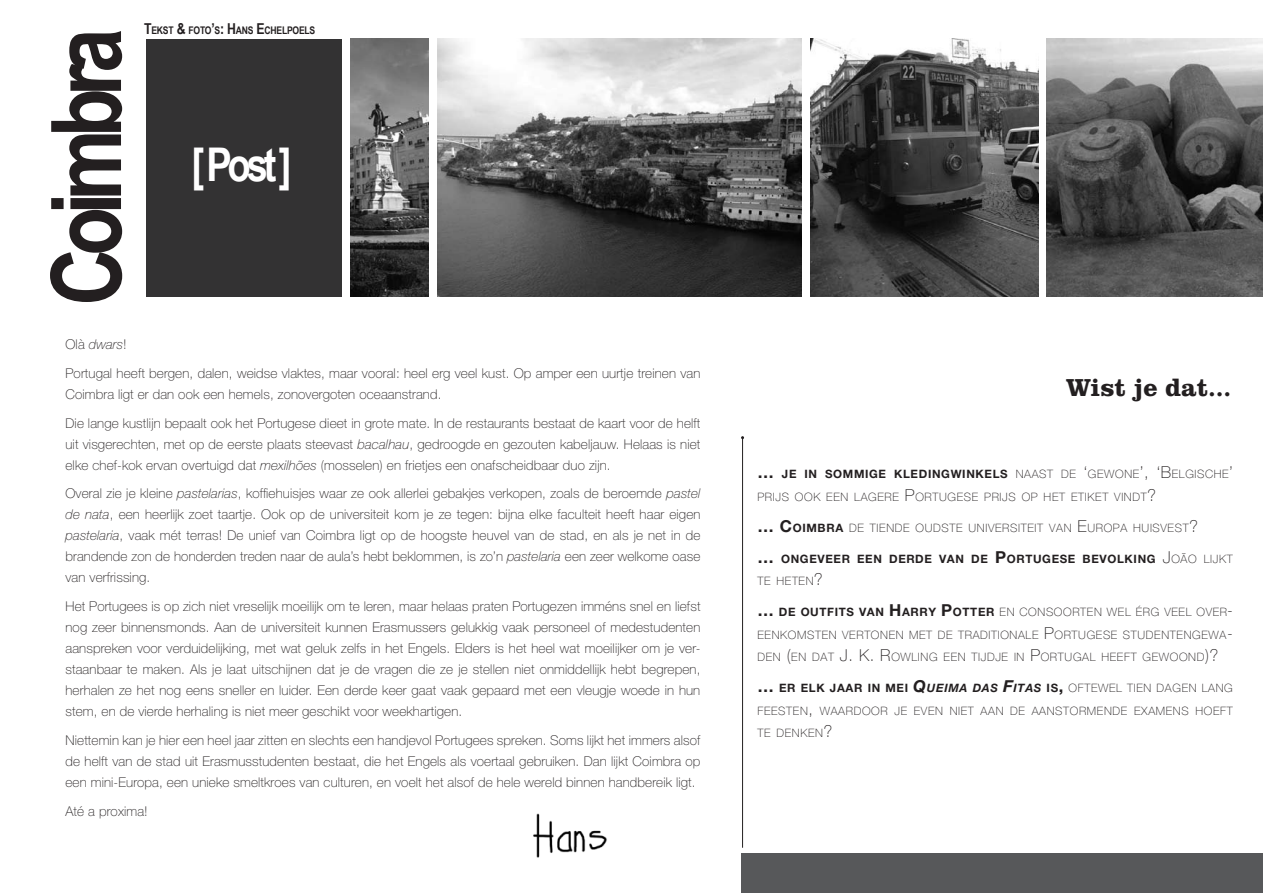
<style>
.page{position:relative;width:1263px;height:893px;background:#fff}
.page>*{position:absolute;margin:0;border:0;box-sizing:border-box;transform-origin:0 0}
.t1{font:700 97.5px "Arial Narrow";letter-spacing:-.08em;color:#231f20}
.t2{font:700 46.5px "Arial Narrow";color:#fff}
.t3{font:700 25.5px "Clarendon LT Std";color:#231f20}
.t4{font:100 13.5px/21px "Helvetica Neue LT Std";letter-spacing:.01em;color:#231f20}
.t5{font:100 11.55px/22.5px "Helvetica Neue LT Std";letter-spacing:.055em;color:#231f20;text-align:justify}
.t6{font:700 11.55px/22.5px "Helvetica Neue LT Std";letter-spacing:.055em;color:#231f20}
.t7{font:700 10.5px "Arial Narrow";letter-spacing:-.02em;color:#231f20}
.s1{font-size:15px}
.s2{font-style:italic}
.s3{font-weight:700;font-size:16.5px}
.s4{font-weight:700}
.s5{font-size:16.5px}
.s6{font-weight:100;font-size:16.5px}
.s7{font-weight:100}
.s8{font-weight:700;font-style:italic;font-size:16.5px}
.s9{font-weight:700;font-style:italic}
</style>
<div class="page">
<div style="left:146px;top:39px;width:195px;height:258px;background:#333233"></div>
<img style="left:350px;top:38px;width:78px;height:258px">
<img style="left:437px;top:38px;width:364px;height:259px">
<img style="left:1046px;top:38px;width:217px;height:258px">
<img style="left:811px;top:38px;width:228px;height:258px">
<div style="left:741px;top:853px;width:522px;height:40px;background:#57585a"></div>
<hr style="left:742px;top:438px;width:1px;height:410px;background:#231f20">
<img style="left:533px;top:813px;width:74px;height:45px">
<h1 class="t1" style="left:13px;top:306px;width:279px;rotate:-90deg">Coimbra</h1>
<p class="t7" style="left:144px;top:23px;width:173px"><span class="s1">T</span>EKST <span class="s1">&amp;</span> FOTO<span class="s1">’</span>S<span class="s1">: H</span>ANS <span class="s1">E</span>CHELPOELS</p>
<h2 class="t2" style="left:191px;top:129px;width:101px">[ Post ]</h2>
<p class="t4" style="left:66px;top:330px;width:636px;line-height:28.8px">Olà <span class="s2">dwars</span>!<br>Portugal heeft bergen, dalen, weidse vlaktes, maar vooral: heel erg veel kust. Op amper een uurtje treinen van</p>
<p class="t4" style="left:66px;top:380px;width:636px;line-height:28.8px">Coimbra ligt er dan ook een hemels, zonovergoten oceaanstrand.<br>Die lange kustlijn bepaalt ook het Portugese dieet in grote mate. In de restaurants bestaat de kaart voor de helft</p>
<p class="t4" style="left:66px;top:433px;width:636px">uit visgerechten, met op de eerste plaats steevast <span class="s2">bacalhau</span>, gedroogde en gezouten kabeljauw. Helaas is niet elke chef-kok ervan overtuigd dat <span class="s2">mexilhões</span> (mosselen) en frietjes een onafscheidbaar duo zijn.</p>
<p class="t4" style="left:66px;top:483px;width:636px;text-align:justify">Overal zie je kleine <span class="s2">pastelarias</span>, koffiehuisjes waar ze ook allerlei gebakjes verkopen, zoals de beroemde <span class="s2">pastel de nata</span>, een heerlijk zoet taartje. Ook op de universiteit kom je ze tegen: bijna elke faculteit heeft haar eigen <span class="s2">pastelaria</span>, vaak mét terras! De unief van Coimbra ligt op de hoogste heuvel van de stad, en als je net in de brandende zon de honderden treden naar de aula’s hebt beklommen, is zo’n <span class="s2">pastelaria</span> een zeer welkome oase van verfrissing.</p>
<p class="t4" style="left:66px;top:596px;width:636px;text-align:justify">Het Portugees is op zich niet vreselijk moeilijk om te leren, maar helaas praten Portugezen imméns snel en liefst nog zeer binnensmonds. Aan de universiteit kunnen Erasmussers gelukkig vaak personeel of medestudenten aanspreken voor verduidelijking, met wat geluk zelfs in het Engels. Elders is het heel wat moeilijker om je ver&shy;staanbaar te maken. Als je laat uitschijnen dat je de vragen die ze je stellen niet onmiddellijk hebt begrepen, herhalen ze het nog eens sneller en luider. Een derde keer gaat vaak gepaard met een vleugje woede in hun stem, en de vierde herhaling is niet meer geschikt voor weekhartigen.</p>
<p class="t4" style="left:66px;top:730px;width:636px;text-align:justify">Niettemin kan je hier een heel jaar zitten en slechts een handjevol Portugees spreken. Soms lijkt het immers alsof de helft van de stad uit Erasmusstudenten bestaat, die het Engels als voertaal gebruiken. Dan lijkt Coimbra op een mini-Europa, een unieke smeltkroes van culturen, en voelt het alsof de hele wereld binnen handbereik ligt.</p>
<p class="t4" style="left:66px;top:800px;width:84px">Até a proxima!</p>
<h3 class="t3" style="left:1066px;top:372px;width:167px">Wist je dat...</h3>
<p class="t5" style="left:757px;top:463px;width:477px"><span class="s3">…</span> <span class="s4">JE IN SOMMIGE KLEDINGWINKELS</span> NAAST DE <span class="s5">‘</span>GEWONE<span class="s5">’, ‘B</span>ELGISCHE<span class="s5">’<br></span>PRIJS OOK EEN LAGERE <span class="s5">P</span>ORTUGESE PRIJS OP HET ETIKET VINDT<span class="s5">?</span></p>
<p class="t5" style="left:757px;top:516px;width:442px"><span class="s3">… C</span><span class="s4">OIMBRA</span> DE TIENDE OUDSTE UNIVERSITEIT VAN <span class="s5">E</span>UROPA HUISVEST<span class="s5">?</span></p>
<p class="t6" style="left:757px;top:547px;width:477px"><span class="s5">…</span> ONGEVEER EEN DERDE VAN DE <span class="s5">P</span>ORTUGESE BEVOLKING <span class="s6">J</span><span class="s7">OÃO LIJKT<br>TE HETEN</span><span class="s6">?</span></p>
<p class="t5" style="left:757px;top:601px;width:477px"><span class="s3">…</span> <span class="s4">DE OUTFITS VAN</span> <span class="s3">H</span><span class="s4">ARRY</span> <span class="s3">P</span><span class="s4">OTTER</span> EN CONSOORTEN WEL ÉRG VEEL OVER<span class="s5">-</span>EENKOMSTEN VERTONEN MET DE TRADITIONALE <span class="s5">P</span>ORTUGESE STUDENTENGEWA<span class="s5">-</span>DEN <span class="s5">(</span>EN DAT <span class="s5">J. K. R</span>OWLING EEN TIJDJE IN <span class="s5">P</span>ORTUGAL HEEFT GEWOOND<span class="s5">)?</span></p>
<p class="t5" style="left:757px;top:677px;width:477px"><span class="s3">…</span> <span class="s4">ER ELK JAAR IN MEI</span> <span class="s8">Q</span><span class="s9">UEIMA DAS</span> <span class="s8">F</span><span class="s9">ITAS</span> <span class="s4">IS</span><span class="s3">,</span> OFTEWEL TIEN DAGEN LANG FEESTEN<span class="s5">,</span> WAARDOOR JE EVEN NIET AAN DE AANSTORMENDE EXAMENS HOEFT TE DENKEN<span class="s5">?</span></p>
</div>
